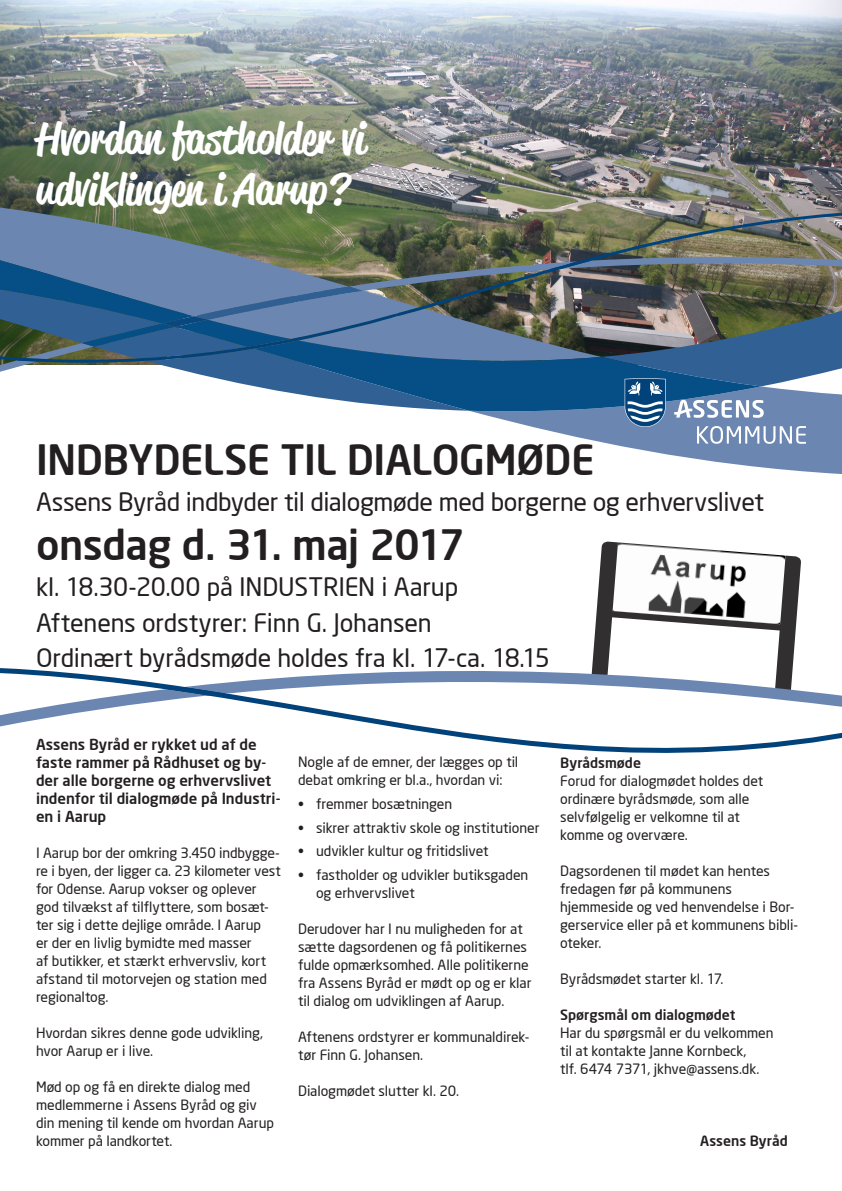
<style>
.page{position:relative;width:842px;height:1191px;background:#fff}
.page>*{position:absolute;margin:0;border:0;box-sizing:border-box;transform-origin:0 0}
.t1{font:500 43px "Reklame Script";color:#fff}
.t2{font:500 41px "Neo Sans";letter-spacing:-.015em;color:#231f20}
.t3{font:25px "Neo Sans";letter-spacing:-.015em;color:#231f20}
.t4{font:500 15px/18px "Neo Sans";color:#231f20}
.t5{font:14px/18px "Neo Sans";letter-spacing:-.005em;color:#231f20}
.t6{font:500 14px "Neo Sans";color:#231f20}
</style>
<div class="page">
<svg style="left:0;top:668px;width:842px;height:85px"></svg>
<svg style="left:166px;top:541px;width:676px;height:178px"></svg>
<img style="left:0;top:0;width:842px;height:211px">
<svg style="left:611px;top:372px;width:231px;height:102px;fill:#6a86b1"></svg>
<svg style="left:0;top:207px;width:419px;height:4px;background:#5b6f49"></svg>
<img style="left:0;top:211px;width:842px;height:46px">
<img style="left:0;top:257px;width:842px;height:115px">
<svg style="left:0;top:260px;width:806px;height:184px"></svg>
<p class="t1" style="left:36px;top:108px;width:331px">Hvordan fastholder vi</p>
<p class="t1" style="left:36px;top:160px;width:314px">udviklingen i Aarup?</p>
<p class="t2" style="left:36px;top:434px;width:560px">INDBYDELSE TIL DIALOGMØDE</p>
<p class="t3" style="left:36px;top:486px;width:729px">Assens Byråd indbyder til dialogmøde med borgerne og erhvervslivet</p>
<p class="t2" style="left:36px;top:519px;width:430px">onsdag d. 31. maj 2017</p>
<p class="t3" style="left:36px;top:571px;width:424px">kl. 18.30-20.00 på INDUSTRIEN i Aarup</p>
<p class="t3" style="left:36px;top:607px;width:397px">Aftenens ordstyrer: Finn G. Johansen</p>
<p class="t3" style="left:36px;top:643px;width:515px">Ordinært byrådsmøde holdes fra kl. 17-ca. 18.15</p>
<p class="t4" style="left:36px;top:735px;width:246px">Assens Byråd er rykket ud af de faste rammer på Rådhuset og by&shy;der alle borgerne og erhvervslivet indenfor til dialogmøde på Industri&shy;en i Aarup</p>
<p class="t5" style="left:36px;top:844px;width:246px">I Aarup bor der omkring 3.450 indbygge&shy;re i byen, der ligger ca. 23 kilometer vest for Odense. Aarup vokser og oplever god tilvækst af tilflyttere, som bosæt&shy;ter sig i dette dejlige område. I Aarup<br>er der en livlig bymidte med masser<br>af butikker, et stærkt erhvervsliv, kort afstand til motorvejen og station med regionaltog.</p>
<p class="t5" style="left:36px;top:1024px;width:229px">Hvordan sikres denne gode udvikling, hvor Aarup er i live.</p>
<p class="t5" style="left:36px;top:1078px;width:239px">Mød op og få en direkte dialog med medlemmerne i Assens Byråd og giv din mening til kende om hvordan Aarup kommer på landkortet.</p>
<p class="t5" style="left:298px;top:753px;width:222px">Nogle af de emner, der lægges op til debat omkring er bl.a., hvordan vi:</p>
<p class="t5" style="left:298px;top:794px;width:156px">• fremmer bosætningen</p>
<p class="t5" style="left:298px;top:818px;width:243px">• sikrer attraktiv skole og institutioner</p>
<p class="t5" style="left:298px;top:842px;width:192px">• udvikler kultur og fritidslivet</p>
<p class="t5" style="left:316px;top:865px;width:214px;text-indent:-18px">• fastholder og udvikler butiksgaden og erhvervslivet</p>
<p class="t5" style="left:298px;top:919px;width:235px">Derudover har I nu muligheden for at sætte dagsordenen og få politikernes fulde opmærksomhed. Alle politikerne fra Assens Byråd er mødt op og er klar til dialog om udviklingen af Aarup.</p>
<p class="t5" style="left:298px;top:1027px;width:233px">Aftenens ordstyrer er kommunaldirek&shy;tør Finn G. Johansen.</p>
<p class="t5" style="left:298px;top:1081px;width:162px">Dialogmødet slutter kl. 20.</p>
<p class="t6" style="left:560px;top:753px;width:82px">Byrådsmøde</p>
<p class="t5" style="left:560px;top:771px;width:205px">Forud for dialogmødet holdes det ordinære byrådsmøde, som alle selvfølgelig er velkomne til at komme og overvære.</p>
<p class="t5" style="left:560px;top:861px;width:239px">Dagsordenen til mødet kan hentes fredagen før på kommunens hjemmeside og ved henvendelse i Bor&shy;gerservice eller på et kommunens bibli&shy;oteker.</p>
<p class="t5" style="left:560px;top:969px;width:165px">Byrådsmødet starter kl. 17.</p>
<p class="t6" style="left:560px;top:1005px;width:177px">Spørgsmål om dialogmødet</p>
<p class="t5" style="left:560px;top:1023px;width:215px">Har du spørgsmål er du velkommen til at kontakte Janne Kornbeck,<br>tlf. 6474 7371, jkhve@assens.dk.</p>
<p class="t6" style="left:700px;top:1131px;width:89px">Assens Byråd</p>
</div>
